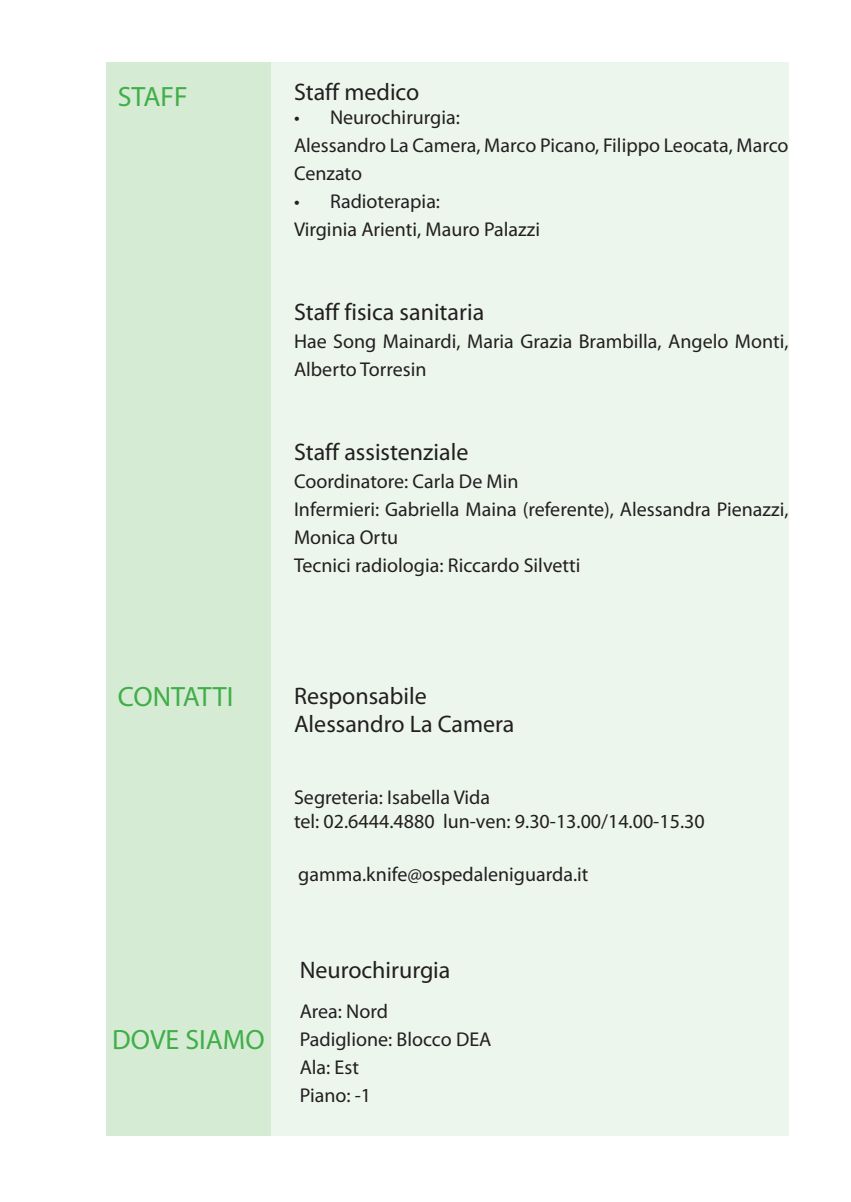
<style>
.page{position:relative;width:851px;height:1202px;background:#fff}
.page>*{position:absolute;margin:0;border:0;box-sizing:border-box;transform-origin:0 0}
.t1{font:28px "Myriad Pro";color:#40ae49}
.t2{font:24px/28px "Myriad Pro";color:#231f20}
.t3{font:20px/28px "Myriad Pro";color:#231f20}
</style>
<div class="page">
<div style="left:271px;top:62px;width:517px;height:890px;background:#ecf6ed"></div>
<div style="left:106px;top:62px;width:164px;height:890px;background:#d6ebd4"></div>
<div style="left:271px;top:952px;width:517px;height:183px;background:#ecf6ed"></div>
<div style="left:106px;top:952px;width:164px;height:183px;background:#d6ebd4"></div>
<h1 class="t1" style="left:118px;top:79px;width:72px">STAFF</h1>
<p class="t2" style="left:294px;top:78px;width:127px">Staff medico</p>
<p class="t3" style="left:294px;top:103px;width:496px">• Neurochirurgia:<br>Alessandro La Camera, Marco Picano, Filippo Leocata, Marco<br>Cenzato</p>
<p class="t3" style="left:294px;top:187px;width:247px">• Radioterapia:<br>Virginia Arienti, Mauro Palazzi</p>
<p class="t2" style="left:294px;top:298px;width:192px">Staff fisica sanitaria</p>
<p class="t3" style="left:294px;top:327px;width:496px">Hae Song Mainardi, Maria Grazia Brambilla, Angelo Monti,<br>Alberto Torresin</p>
<p class="t2" style="left:294px;top:438px;width:176px">Staff assistenziale</p>
<p class="t3" style="left:294px;top:467px;width:496px">Coordinatore: Carla De Min<br>Infermieri: Gabriella Maina (referente), Alessandra Pienazzi, Monica Ortu<br>Tecnici radiologia: Riccardo Silvetti</p>
<h1 class="t1" style="left:118px;top:679px;width:117px">CONTATTI</h1>
<h1 class="t1" style="left:112px;top:1022px;width:154px">DOVE SIAMO</h1>
<p class="t2" style="left:294px;top:682px;width:222px">Responsabile<br>Alessandro La Camera</p>
<p class="t3" style="left:294px;top:785px;width:412px;line-height:24px">Segreteria: Isabella Vida<br>tel: 02.6444.4880 lun-ven: 9.30-13.00/14.00-15.30</p>
<p class="t3" style="left:298px;top:859px;width:292px">gamma.knife@ospedaleniguarda.it</p>
<p class="t2" style="left:299px;top:955px;width:152px">Neurochirurgia</p>
<p class="t3" style="left:299px;top:997px;width:193px">Area: Nord<br>Padiglione: Blocco DEA<br>Ala: Est<br>Piano: -1</p>
</div>
